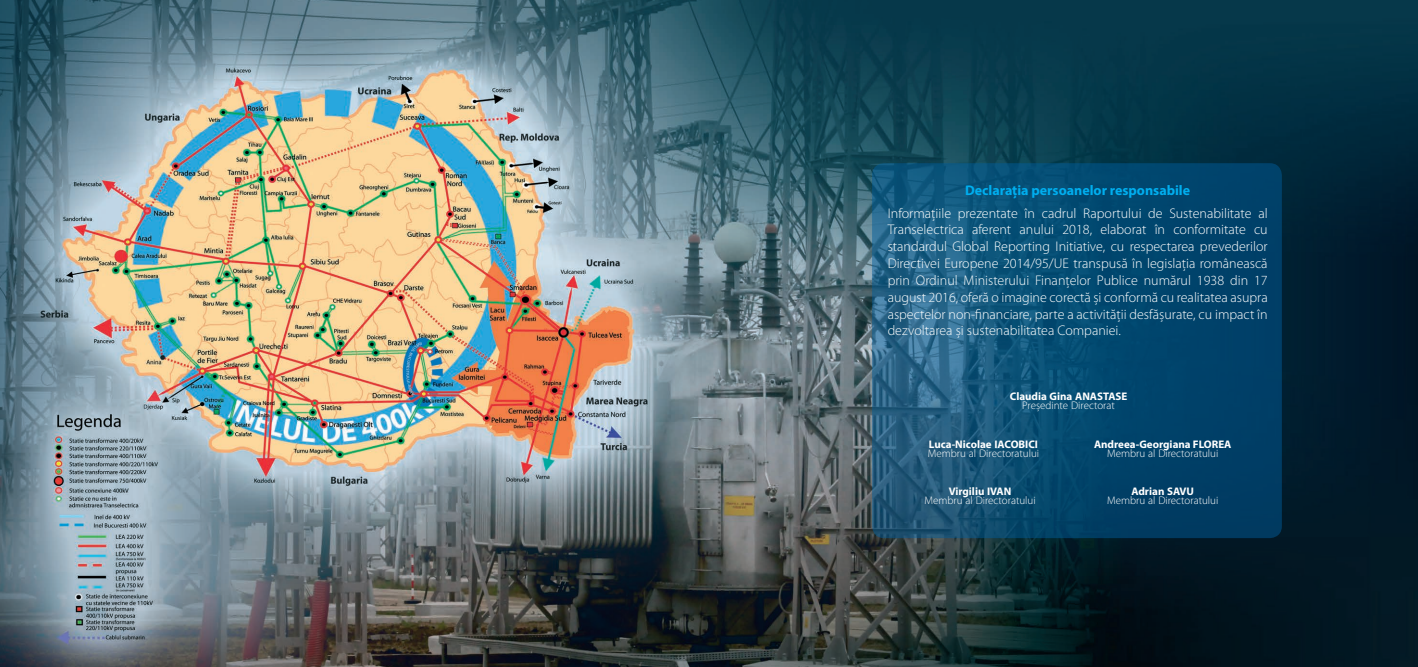
<style>
.page{position:relative;width:1418px;height:667px;background:#fff}
.page>*{position:absolute;margin:0;border:0;box-sizing:border-box;transform-origin:0 0}
.t1{font:300 14px/16.8px "Myriad Pro";color:#fff;text-align:justify}
.t2{font:700 14px "Myriad Pro";color:#00aeef}
.t3{font:300 11px "Myriad Pro";color:#fff}
.t4{font:700 11px "Myriad Pro";color:#fff}
</style>
<div class="page">
<img style="left:0;top:0;width:1417px;height:666px">
<svg style="left:872px;top:163px;width:409px;height:374px;background:#0b4d73"></svg>
<p class="t2" style="left:965px;top:181px;width:226px">Declarația persoanelor responsabile</p>
<p class="t1" style="left:887px;top:205px;width:381px">Informațiile prezentate în cadrul Raportului de Sustenabilitate al Transelectrica aferent anului 2018, elaborat în conformitate cu standardul Global Reporting Initiative, cu respectarea prevederilor Directivei Europene 2014/95/UE transpusă în legislația românească prin Ordinul Ministerului Finanțelor Publice numărul 1938 din 17 august 2016, oferă o imagine corectă și conformă cu realitatea asupra aspectelor non-financiare, parte a activității desfășurate, cu impact în dezvoltarea și sustenabilitatea Companiei.</p>
<p class="t4" style="left:1009px;top:389px;width:74px">Claudia Gina ANA</p>
<p class="t4" style="left:1097px;top:389px;width:31px">STASE</p>
<p class="t3" style="left:1022px;top:399px;width:94px">Președinte Directorat</p>
<p class="t4" style="left:1094px;top:436px;width:132px">Andreea-Georgiana FLOREA</p>
<p class="t3" style="left:1107px;top:446px;width:113px">Membru al Directoratului</p>
<p class="t4" style="left:1131px;top:484px;width:63px">Adrian SAVU</p>
<p class="t3" style="left:1107px;top:494px;width:113px">Membru al Directoratului</p>
<p class="t4" style="left:929px;top:436px;width:109px">Luca-Nicolae IACOBICI</p>
<p class="t3" style="left:927px;top:446px;width:113px">Membru al Directoratului</p>
<p class="t4" style="left:948px;top:484px;width:56px">Virgiliu IVAN</p>
<p class="t3" style="left:924px;top:494px;width:113px">Membru al Directoratului</p>
</div>
